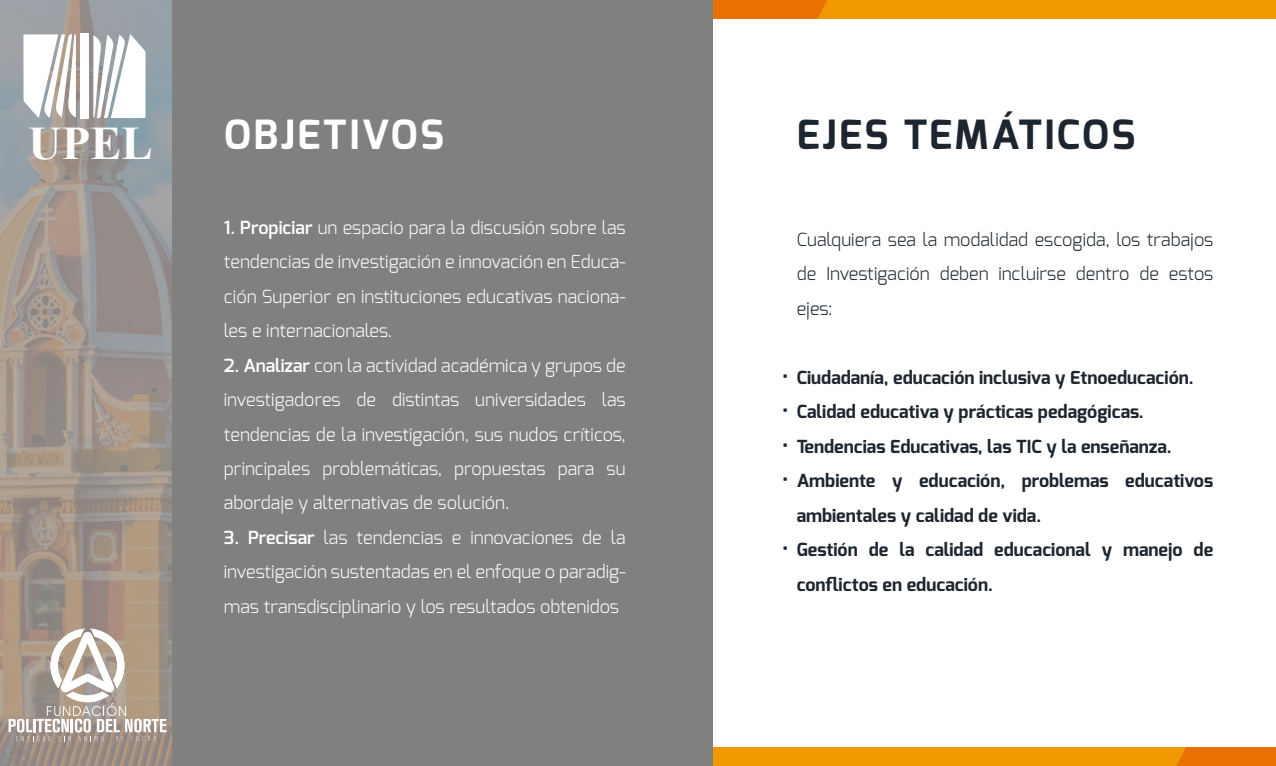
<style>
.page{position:relative;width:1276px;height:766px;background:#fff}
.page>*{position:absolute;margin:0;border:0;box-sizing:border-box;transform-origin:0 0}
.t1{font:700 46.57px "Times New Roman";color:#fff}
.t2{font:700 40.27px "Exo";letter-spacing:.06em;color:#1d262e}
.t3{font:700 40.27px "Exo";letter-spacing:.06em;color:#fff}
.t4{font:300 18px/34.4px "Exo";color:#fff;text-align:justify}
.t5{font:700 18px/34.4px "Exo";color:#1d262e}
.t6{font:300 18px/34.4px "Exo";color:#1d262e;text-align:justify}
.s1{font-weight:600}
</style>
<div class="page">
<img style="left:0;top:0;width:172px;height:765px">
<svg style="left:9px;top:628px;width:157px;height:113px"></svg>
<svg style="left:712px;top:0;width:564px;height:19px;background:#ee8f00"></svg>
<svg style="left:712px;top:746px;width:564px;height:19px;background:#ef960d"></svg>
<div style="left:172px;top:0;width:540px;height:765px;background:#80807f"></div>
<h1 class="t1" style="left:28px;top:111px;width:126px">UPEL</h1>
<h2 class="t3" style="left:224px;top:108px;width:221px">OBJETIVOS</h2>
<p class="t4" style="left:224px;top:210px;width:403px"><span class="s1">1. Propiciar</span> un espacio para la discusión sobre las tendencias de investigación e innovación en Educa&shy;ción Superior en instituciones educativas naciona&shy;les e internacionales.</p>
<p class="t4" style="left:224px;top:347px;width:403px"><span class="s1">2. Analizar</span> con la actividad académica y grupos de investigadores de distintas universidades las tendencias de la investigación, sus nudos críticos, principales problemáticas, propuestas para su abordaje y alternativas de solución.</p>
<p class="t4" style="left:224px;top:520px;width:403px"><span class="s1">3. Precisar</span> las tendencias e innovaciones de la investigación sustentadas en el enfoque o paradig&shy;mas transdisciplinario y los resultados obtenidos</p>
<h2 class="t2" style="left:796px;top:108px;width:340px">EJES TEMÁTICOS</h2>
<p class="t6" style="left:796px;top:222px;width:418px">Cualquiera sea la modalidad escogida, los trabajos de Investigación deben incluirse dentro de estos ejes:</p>
<p class="t5" style="left:782px;top:359px;width:7px;text-align:justify">• • • •</p>
<p class="t5" style="left:782px;top:531px;width:7px">•</p>
<p class="t5" style="left:796px;top:360px;width:418px">Ciudadanía, educación inclusiva y Etnoeducación.<br>Calidad educativa y prácticas pedagógicas.<br>Tendencias Educativas, las TIC y la enseñanza.<br>Ambiente y educación, problemas educativos ambientales y calidad de vida.<br>Gestión de la calidad educacional y manejo de conflictos en educación.</p>
</div>
